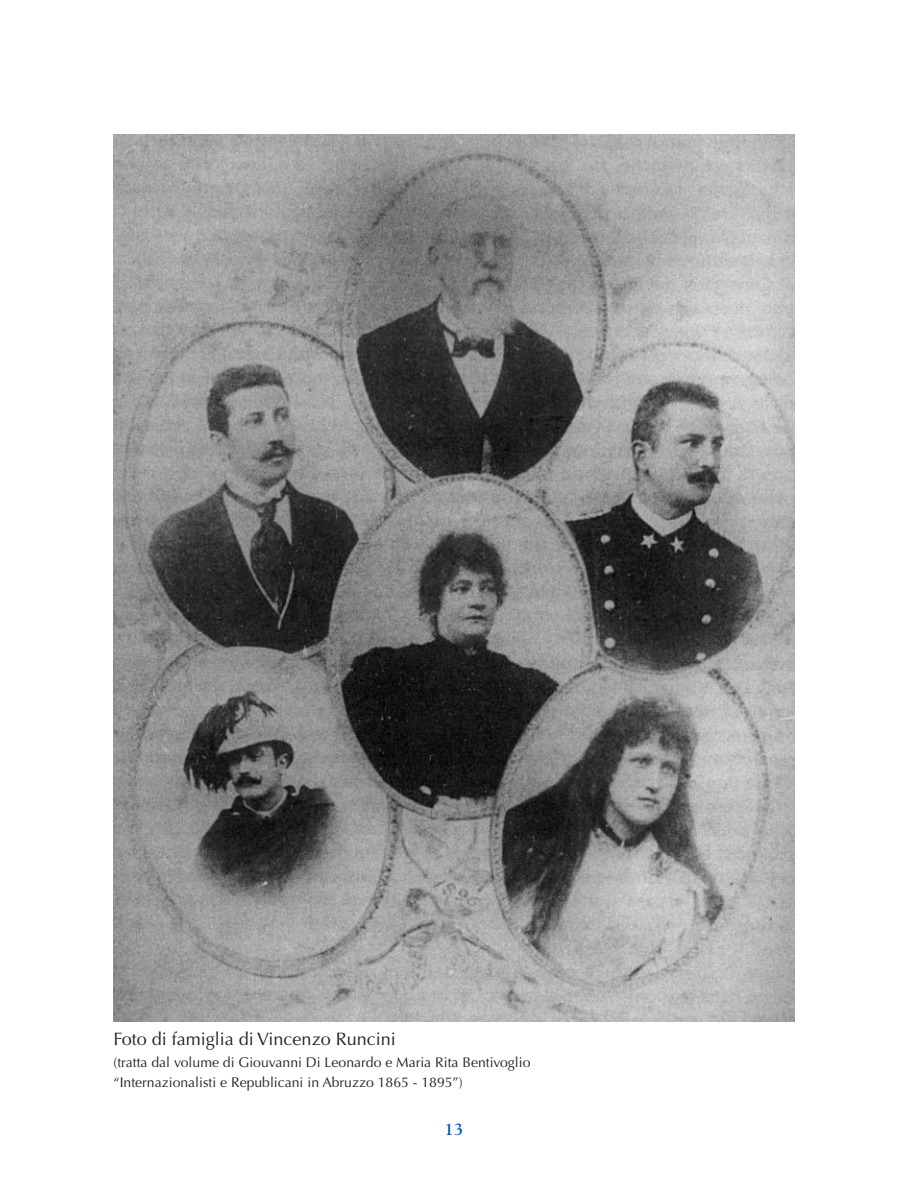
<style>
.page{position:relative;width:908px;height:1191px;background:#fff}
.page>*{position:absolute;margin:0;border:0;box-sizing:border-box;transform-origin:0 0}
.t1{font:18px "Optima";color:#231f20}
.t2{font:700 17px "Goudy";color:#0157a8}
.t3{font:14px/20px "Optima";color:#231f20}
</style>
<div class="page">
<img style="left:113px;top:134px;width:681px;height:887px">
<p class="t1" style="left:113px;top:1028px;width:284px">Foto di famiglia di Vincenzo Runcini</p>
<p class="t3" style="left:113px;top:1052px;width:418px">(tratta dal volume di Giouvanni Di Leonardo e Maria Rita Bentivoglio “Internazionalisti e Republicani in Abruzzo 1865 - 1895”)</p>
<p class="t2" style="left:444px;top:1119px;width:20px">13</p>
</div>
